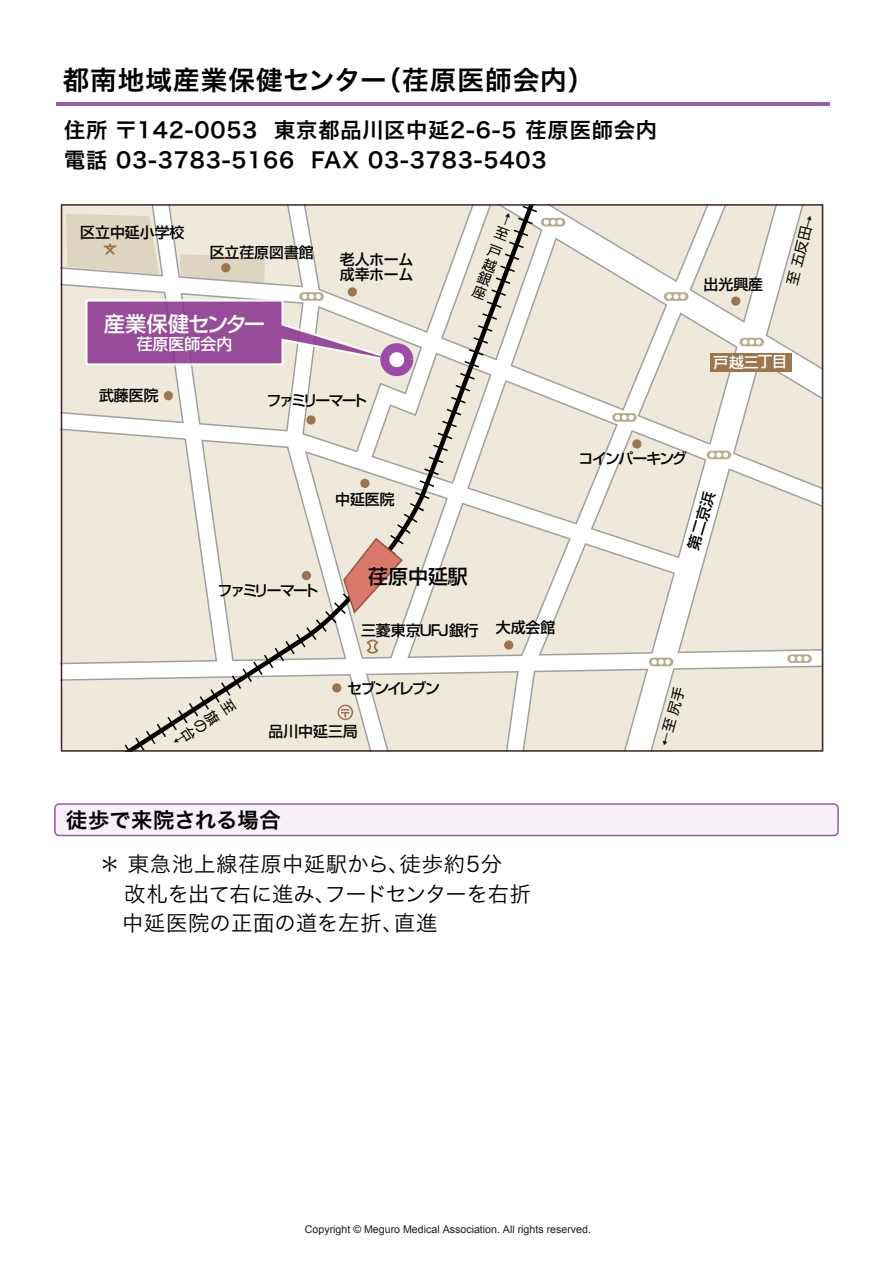
<style>
.page{position:relative;width:893px;height:1263px;background:#fff}
.page>*{position:absolute;margin:0;border:0;box-sizing:border-box;transform-origin:0 0}
.t1{font:26.55px "Hira Kaku Pro W6";letter-spacing:.04em;color:#000}
.t2{font:21.3px/30px "Hira Kaku Pro W6";letter-spacing:.04em;color:#000}
.t3{font:21.3px "Hira Kaku Pro W3";letter-spacing:-.02em;color:#000}
.t4{font:21.3px "Hira Kaku Pro W3";letter-spacing:.04em;color:#000}
.t5{font:21.3px "Hira Kaku Pro W3";letter-spacing:.01em;color:#000}
.t6{font:21.3px "Hira Kaku Pro W6";letter-spacing:.005em;color:#000}
.t7{font:500 21.3px "Shin Go Pro";letter-spacing:-.04em;color:#fff}
.t8{font:500 19.95px "Shin Go Pro";color:#000}
.t9{font:500 15.9px "Shin Go Pro";color:#fff}
.t10{font:500 14.85px/15px "Shin Go Pro";letter-spacing:-.01em;color:#000}
.t11{font:500 14.85px "Shin Go Pro";letter-spacing:-.14em;color:#000}
.t12{font:500 14.85px "Shin Go Pro";letter-spacing:-.1em;color:#000}
.t13{font:500 14.85px "Shin Go Pro";letter-spacing:-.12em;color:#000}
.t14{font:500 14.85px "Shin Go Pro";letter-spacing:-.035em;color:#fff}
.t15{font:13.8px "Shin Go Pro";color:#000}
.t16{font:10.65px "Arial";color:#231815}
</style>
<div class="page">
<div style="left:55px;top:804px;width:783px;height:31px;background:#f8f0f7;border-radius:4px"></div>
<div style="left:54px;top:803px;width:785px;height:33px;border:2px solid #915da3;border-radius:4px"></div>
<hr style="left:57px;top:102px;width:772px;height:4px;background:#915da3">
<svg style="left:741px;top:207px;width:79px;height:542px;background:#eee9dd"></svg>
<svg style="left:64px;top:259px;width:756px;height:267px"></svg>
<div style="left:64px;top:404px;width:34px;height:184px;background:#eee9db"></div>
<svg style="left:549px;top:207px;width:192px;height:542px"></svg>
<svg style="left:98px;top:207px;width:451px;height:542px;background:#ebe7db"></svg>
<svg style="left:342px;top:537px;width:62px;height:78px;background:#d9afa2"></svg>
<div style="left:632px;top:439px;width:9px;height:10px;background:#9c744d;border-radius:50%"></div>
<div style="left:302px;top:571px;width:9px;height:9px;background:#9c744d;border-radius:50%"></div>
<div style="left:360px;top:479px;width:9px;height:9px;background:#9c744d;border-radius:50%"></div>
<svg style="left:332px;top:683px;width:9px;height:10px"></svg>
<div style="left:731px;top:297px;width:9px;height:9px;background:#9c744d;border-radius:50%"></div>
<div style="left:338px;top:705px;width:15px;height:15px;border:2px solid #9c744d;border-radius:50%"></div>
<svg style="left:341px;top:709px;width:8px;height:8px"></svg>
<div style="left:739px;top:338px;width:25px;height:8px;background:#b7ac90;border-radius:4px"></div>
<svg style="left:742px;top:339px;width:19px;height:6px"></svg>
<div style="left:707px;top:451px;width:24px;height:8px;background:#b7ac90;border-radius:4px"></div>
<svg style="left:709px;top:452px;width:19px;height:6px"></svg>
<div style="left:612px;top:413px;width:25px;height:9px;background:#b7ac90;border-radius:4px"></div>
<svg style="left:615px;top:415px;width:19px;height:5px"></svg>
<svg style="left:64px;top:639px;width:756px;height:51px"></svg>
<div style="left:664px;top:292px;width:24px;height:9px;background:#b7ac90;border-radius:4px"></div>
<svg style="left:667px;top:294px;width:18px;height:5px"></svg>
<svg style="left:541px;top:218px;width:24px;height:8px"></svg>
<svg style="left:544px;top:220px;width:18px;height:5px"></svg>
<div style="left:710px;top:353px;width:81px;height:19px;background:#9c744d"></div>
<svg style="left:805px;top:215px;width:8px;height:13px"></svg>
<svg style="left:66px;top:204px;width:445px;height:277px"></svg>
<svg style="left:173px;top:698px;width:64px;height:46px;background:#d8d3c7"></svg>
<p class="t1" style="left:63px;top:56px;width:533px">都南地域産業保健センター（荏原医師会内）</p>
<p class="t2" style="left:64px;top:114px;width:595px">住所 〒142-0053 東京都品川区中延2-6-5 荏原医師会内電話 03-3783-5166 FAX 03-3783-5403</p>
<p class="t10" style="left:80px;top:223px;width:106px">区立中延小学校</p>
<p class="t10" style="left:210px;top:243px;width:106px">区立荏原図書館</p>
<p class="t10" style="left:340px;top:250px;width:75px">老人ホーム成幸ホーム</p>
<p class="t7" style="left:104px;top:306px;width:163px">産業保健センター</p>
<p class="t9" style="left:137px;top:331px;width:97px">荏原医師会内</p>
<p class="t10" style="left:99px;top:386px;width:61px">武藤医院</p>
<p class="t11" style="left:266px;top:388px;width:102px">ファミリーマート</p>
<p class="t10" style="left:704px;top:275px;width:61px">出光興産</p>
<p class="t15" style="left:781px;top:282px;width:61px;rotate:-76deg">至 五反田</p>
<p class="t14" style="left:714px;top:350px;width:75px">戸越三丁目</p>
<p class="t12" style="left:578px;top:446px;width:110px">コインパーキング</p>
<p class="t10" style="left:335px;top:490px;width:61px">中延医院</p>
<p class="t11" style="left:218px;top:578px;width:102px">ファミリーマート</p>
<p class="t8" style="left:368px;top:560px;width:101px">荏原中延駅</p>
<p class="t10" style="left:361px;top:621px;width:196px">三菱東京UFJ銀行 大成会館</p>
<p class="t13" style="left:347px;top:676px;width:94px">セブンイレブン</p>
<p class="t10" style="left:269px;top:722px;width:91px">品川中延三局</p>
<p class="t6" style="left:66px;top:801px;width:216px">徒歩で来院される場合</p>
<p class="t4" style="left:99px;top:845px;width:405px">＊ 東急池上線荏原中延駅から、徒歩約5分</p>
<p class="t3" style="left:124px;top:875px;width:408px">改札を出て右に進み、フードセンターを右折</p>
<p class="t5" style="left:100px;top:905px;width:338px">　中延医院の正面の道を左折、直進</p>
<p class="t10" style="left:684px;top:546px;width:61px;rotate:-73deg">第二京浜</p>
<p class="t15" style="left:653px;top:743px;width:62px;rotate:-75deg">←至 尻手</p>
<p class="t16" style="left:305px;top:1222px;width:288px">Copyright © Meguro Medical Association. All rights reserved.</p>
</div>
